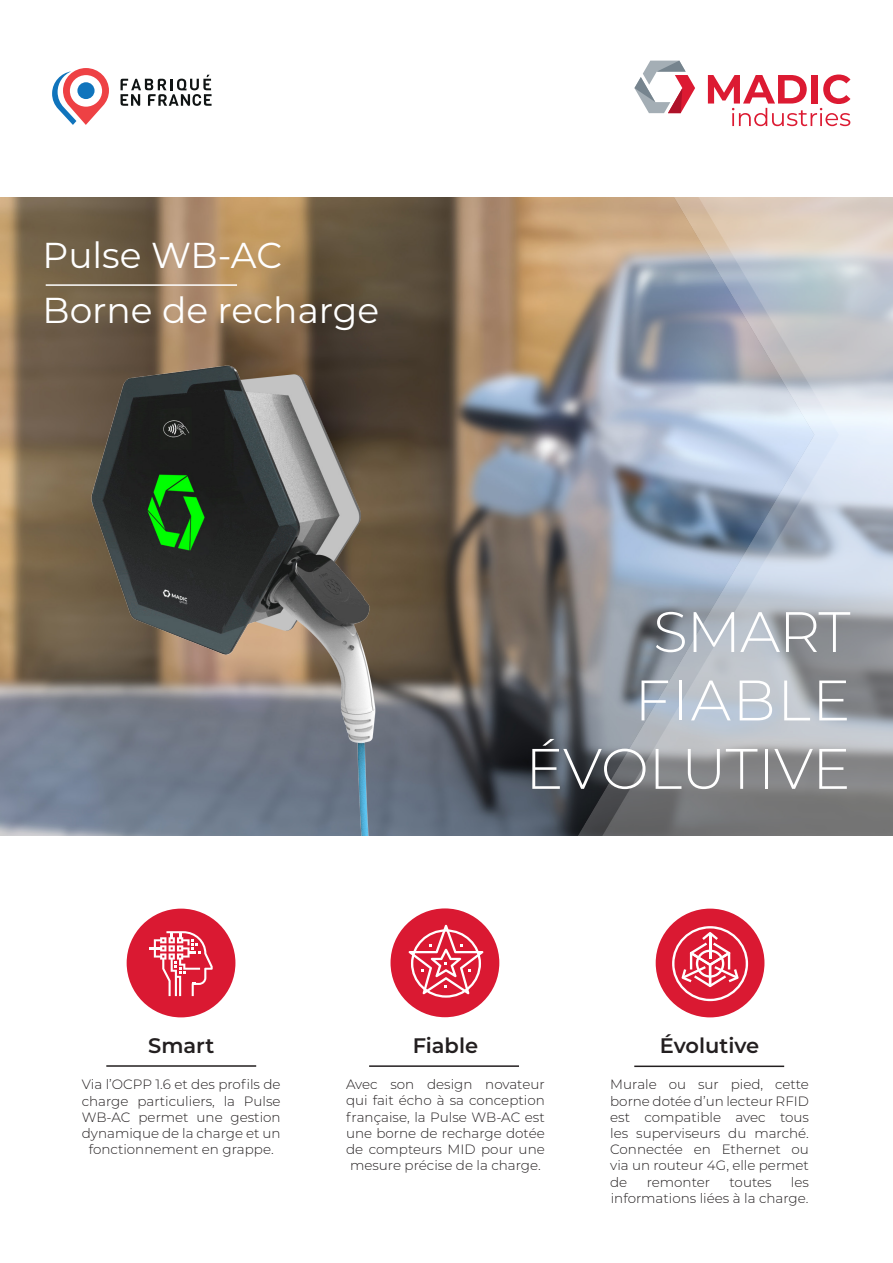
<style>
.page{position:relative;width:893px;height:1263px;background:#fff}
.page>*{position:absolute;margin:0;border:0;box-sizing:border-box;transform-origin:0 0}
.t1{font:300 57px "Montserrat";letter-spacing:-.01em;color:#fff}
.t2{font:36px "Montserrat";color:#fff}
.t3{font:600 21px "Montserrat";color:#231f20}
.t4{font:300 13.5px/16.2px "Montserrat";color:#231f20;text-align:justify}
</style>
<div class="page">
<img style="left:0;top:198px;width:577px;height:638px">
<img style="left:577px;top:198px;width:316px;height:638px">
<hr style="left:106px;top:1065px;width:150px;height:2px;background:#231f20">
<hr style="left:634px;top:1065px;width:150px;height:2px;background:#231f20">
<hr style="left:369px;top:1065px;width:150px;height:2px;background:#231f20">
<div style="left:127px;top:909px;width:108px;height:108px;background:#da1932;border-radius:50%"></div>
<div style="left:656px;top:909px;width:108px;height:108px;background:#da1932;border-radius:50%"></div>
<div style="left:391px;top:908px;width:108px;height:109px;background:#da1932;border-radius:50%"></div>
<img style="left:82px;top:356px;width:309px;height:480px">
<svg style="left:150px;top:931px;width:63px;height:65px"></svg>
<svg style="left:408px;top:925px;width:75px;height:73px"></svg>
<svg style="left:672px;top:926px;width:76px;height:75px"></svg>
<svg style="left:634px;top:61px;width:61px;height:52px"></svg>
<svg style="left:708px;top:75px;width:142px;height:51px"></svg>
<hr style="left:46px;top:284px;width:191px;height:2px;background:#fff">
<svg style="left:121px;top:75px;width:91px;height:31px"></svg>
<svg style="left:52px;top:68px;width:57px;height:57px"></svg>
<div style="left:77px;top:82px;width:18px;height:17px;background:#1074bc;border-radius:50%"></div>
<p class="t2" style="left:43px;top:230px;width:241px">Pulse WB-AC</p>
<p class="t2" style="left:43px;top:285px;width:338px">Borne de recharge</p>
<p class="t1" style="left:653px;top:593px;width:199px">SMART</p>
<p class="t1" style="left:635px;top:661px;width:217px">FIABLE</p>
<p class="t1" style="left:525px;top:730px;width:327px">ÉVOLUTIVE</p>
<p class="t3" style="left:148px;top:1031px;width:68px">Smart</p>
<p class="t3" style="left:413px;top:1030px;width:67px">Fiable</p>
<p class="t3" style="left:660px;top:1031px;width:101px">Évolutive</p>
<p class="t4" style="left:82px;top:1076px;width:200px;text-align:center">Via l’OCPP 1.6 et des profils de charge particuliers, la Pulse<br>WB-AC permet une gestion dynamique de la charge et un fonctionnement en grappe.</p>
<p class="t4" style="left:346px;top:1076px;width:200px">Avec son design novateur qui fait écho à sa conception française, la Pulse WB-AC est une borne de recharge dotée de compteurs MID pour une mesure précise de la charge.</p>
<p class="t4" style="left:610px;top:1076px;width:200px">Murale ou sur pied, cette borne dotée d’un lecteur RFID est compatible avec tous les superviseurs du marché.<br>Connectée en Ethernet ou via un routeur 4G, elle permet de</p>
<p class="t4" style="left:611px;top:1173px;width:200px;text-align:right">les<br>informations liées à la charge.</p>
<p class="t4" style="left:647px;top:1173px;width:65px">remonter</p>
<p class="t4" style="left:729px;top:1173px;width:44px">toutes</p>
</div>
